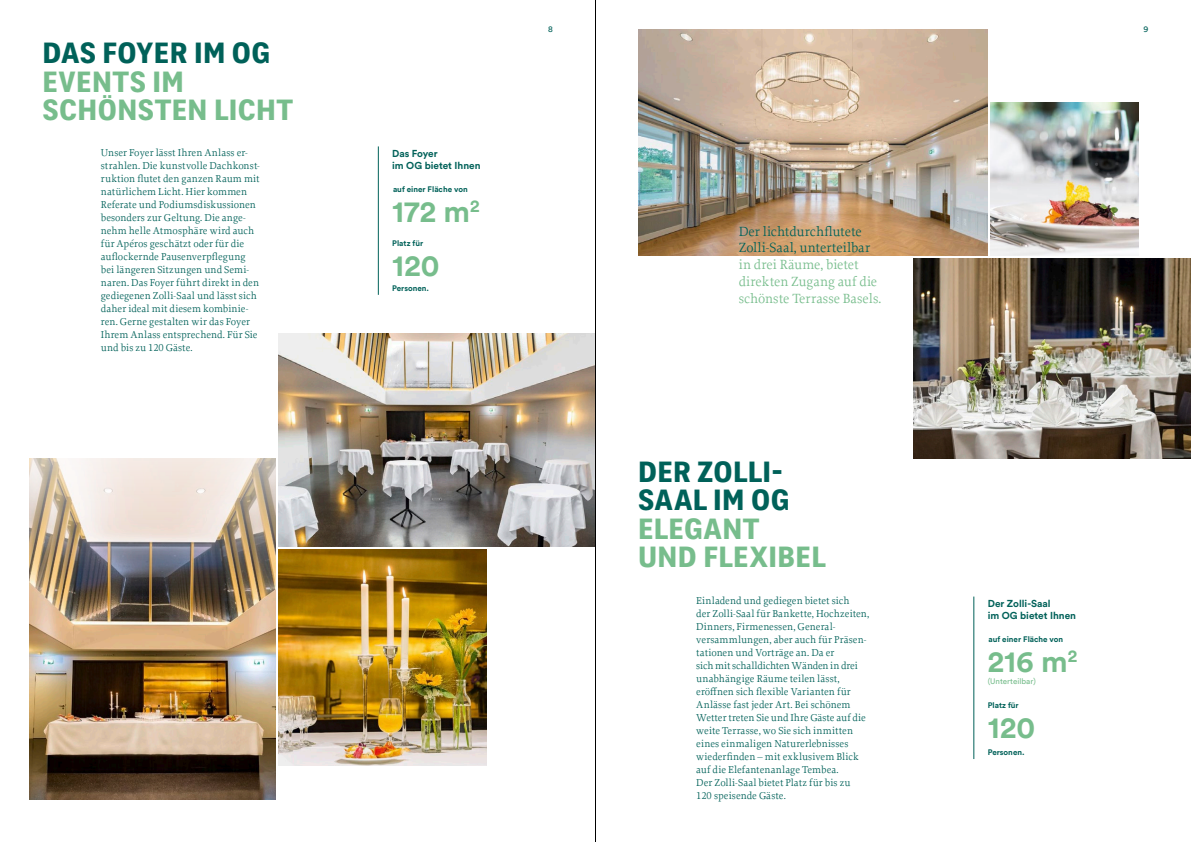
<style>
.page{position:relative;width:1191px;height:842px;background:#fff}
.page>*{position:absolute;margin:0;border:0;box-sizing:border-box;transform-origin:0 0}
.t1{font:700 30px/28.5px "Zoo Basel";letter-spacing:.015em;color:#77bd8c}
.t2{font:700 30px/28.5px "Zoo Basel";letter-spacing:.015em;color:#006159}
.t3{font:700 30px "Circular Std";letter-spacing:.01em;color:#77bd8c}
.t4{font:14px/16.8px "Proforma";color:#77bd8c}
.t5{font:14px/16.8px "Proforma";color:#006159}
.t6{font:10.5px/13px "Proforma";letter-spacing:.005em;color:#006159}
.t7{font:700 10px/12px "Circular Std";color:#006159}
.t8{font:8.5px "Circular Std";color:#006159}
.t9{font:700 8px "Circular Std";color:#006159}
.t10{font:8px "Circular Std";color:#77bd8c}
</style>
<div class="page">
<img style="left:638px;top:30px;width:349px;height:226px">
<img style="left:990px;top:102px;width:148px;height:154px">
<img style="left:913px;top:259px;width:278px;height:200px">
<hr style="left:973px;top:596px;width:1px;height:163px;background:#006159">
<img style="left:30px;top:459px;width:246px;height:340px">
<img style="left:278px;top:334px;width:317px;height:213px">
<img style="left:278px;top:550px;width:209px;height:215px">
<hr style="left:378px;top:146px;width:1px;height:149px;background:#006159">
<hr style="left:595px;top:0;width:1px;height:842px;background:#000">
<h1 class="t2" style="left:43px;top:39px;width:229px">DAS FOYER IM OG</h1>
<h1 class="t1" style="left:43px;top:67px;width:252px">EVENTS IM<br>SCHÖNSTEN LICHT</h1>
<p class="t6" style="left:101px;top:146px;width:161px">Unser Foyer lässt Ihren Anlass er&shy;strahlen. Die kunstvolle Dachkonst&shy;ruktion flutet den ganzen Raum mit natürlichem Licht. Hier kommen Referate und Podiumsdiskussionen besonders zur Geltung. Die ange&shy;nehm helle Atmosphäre wird auch für Apéros geschätzt oder für die auflockernde Pausenverpflegung bei längeren Sitzungen und Semi&shy;naren. Das Foyer führt direkt in den gediegenen Zolli-Saal und lässt sich daher ideal mit diesem kombinie&shy;ren. Gerne gestalten wir das Foyer Ihrem Anlass entsprechend. Für Sie und bis zu 120 Gäste.</p>
<p class="t7" style="left:392px;top:147px;width:90px">Das Foyer<br>im OG bietet Ihnen</p>
<p class="t9" style="left:393px;top:184px;width:76px">auf einer Fläche von</p>
<h1 class="t3" style="left:392px;top:192px;width:89px">172 m<sup>2</sup></h1>
<p class="t9" style="left:392px;top:238px;width:32px">Platz für</p>
<h1 class="t3" style="left:392px;top:246px;width:49px">120</h1>
<p class="t9" style="left:392px;top:283px;width:38px">Personen.</p>
<p class="t8" style="left:548px;top:24px;width:6px">8</p>
<p class="t8" style="left:1143px;top:24px;width:6px">9</p>
<h2 class="t5" style="left:738px;top:222px;width:133px">Der lichtdurchflutete<br>Zolli-Saal, unterteilbar</h2>
<h2 class="t4" style="left:738px;top:256px;width:144px">in drei Räume, bietet direkten Zugang auf die schönste Terrasse Basels.</h2>
<h1 class="t2" style="left:638px;top:457px;width:153px">DER ZOLLI-<br>SAAL IM OG</h1>
<h1 class="t1" style="left:638px;top:514px;width:189px">ELEGANT<br>UND FLEXIBEL</h1>
<p class="t6" style="left:696px;top:594px;width:174px">Einladend und gediegen bietet sich<br>der Zolli-Saal für Bankette, Hochzeiten, Dinners, Firmenessen, General&shy;versammlungen, aber auch für Präsen&shy;tationen und Vorträge an. Da er<br>sich mit schalldichten Wänden in drei unabhängige Räume teilen lässt, eröffnen sich flexible Varianten für Anlässe fast jeder Art. Bei schönem Wetter treten Sie und Ihre Gäste auf die weite Terrasse, wo Sie sich inmitten eines einmaligen Naturerlebnisses wiederfinden – mit exklusivem Blick auf die Elefantenanlage Tembea.<br>Der Zolli-Saal bietet Platz für bis zu<br>120 speisende Gäste.</p>
<p class="t7" style="left:987px;top:597px;width:90px">Der Zolli-Saal<br>im OG bietet Ihnen</p>
<p class="t9" style="left:988px;top:634px;width:76px">auf einer Fläche von</p>
<h1 class="t3" style="left:987px;top:642px;width:91px">216 m<sup>2</sup></h1>
<p class="t10" style="left:987px;top:677px;width:49px">(Unterteilbar)</p>
<p class="t9" style="left:987px;top:700px;width:32px">Platz für</p>
<h1 class="t3" style="left:987px;top:708px;width:49px">120</h1>
<p class="t9" style="left:987px;top:747px;width:38px">Personen.</p>
</div>
